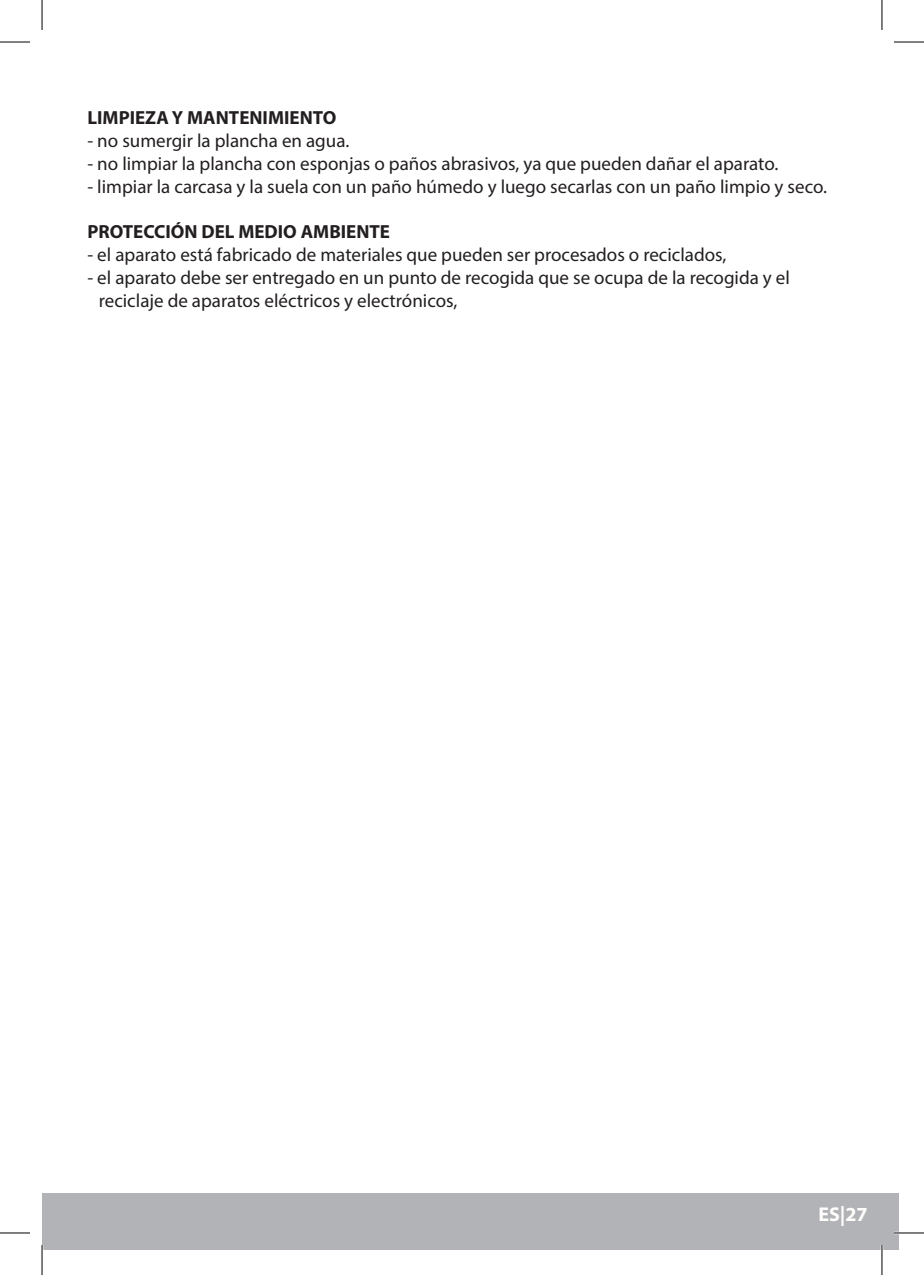
<style>
.page{position:relative;width:924px;height:1275px;background:#fff}
.page>*{position:absolute;margin:0;border:0;box-sizing:border-box;transform-origin:0 0}
.t1{font:700 20px "Myriad Pro";color:#fffefc}
.t2{font:19px/22.8px "Myriad Pro";color:#231f20}
.t3{font:700 19px "Myriad Pro";color:#231f20}
</style>
<div class="page">
<div style="left:42px;top:1193px;width:856px;height:57px;background:#b2b3b7"></div>
<hr style="left:893px;top:1231px;width:30px;height:3px;background:#fff">
<hr style="left:880px;top:1245px;width:2px;height:30px;background:#fff">
<hr style="left:0;top:42px;width:30px;height:1px;background:#000">
<hr style="left:893px;top:42px;width:30px;height:1px;background:#000">
<hr style="left:0;top:1232px;width:30px;height:1px;background:#000">
<hr style="left:893px;top:1232px;width:30px;height:1px;background:#000">
<hr style="left:42px;top:0;width:1px;height:30px;background:#000">
<hr style="left:42px;top:1245px;width:1px;height:30px;background:#000">
<hr style="left:881px;top:0;width:1px;height:30px;background:#000">
<hr style="left:881px;top:1245px;width:1px;height:30px;background:#000">
<p class="t3" style="left:87px;top:106px;width:250px">LIMPIEZA Y MANTENIMIENTO</p>
<p class="t2" style="left:87px;top:129px;width:263px">- no sumergir la plancha en agua.</p>
<p class="t2" style="left:87px;top:152px;width:692px">- no limpiar la plancha con esponjas o paños abrasivos, ya que pueden dañar el aparato.</p>
<p class="t2" style="left:87px;top:175px;width:740px">- limpiar la carcasa y la suela con un paño húmedo y luego secarlas con un paño limpio y seco.</p>
<p class="t3" style="left:87px;top:220px;width:304px">PROTECCIÓN DEL MEDIO AMBIENTE</p>
<p class="t2" style="left:87px;top:243px;width:640px">- el aparato está fabricado de materiales que pueden ser procesados o reciclados,</p>
<p class="t2" style="left:99px;top:266px;width:692px;text-indent:-11px">- el aparato debe ser entregado en un punto de recogida que se ocupa de la recogida y el reciclaje de aparatos eléctricos y electrónicos,</p>
<p class="t1" style="left:818px;top:1200px;width:51px">ES|27</p>
</div>
